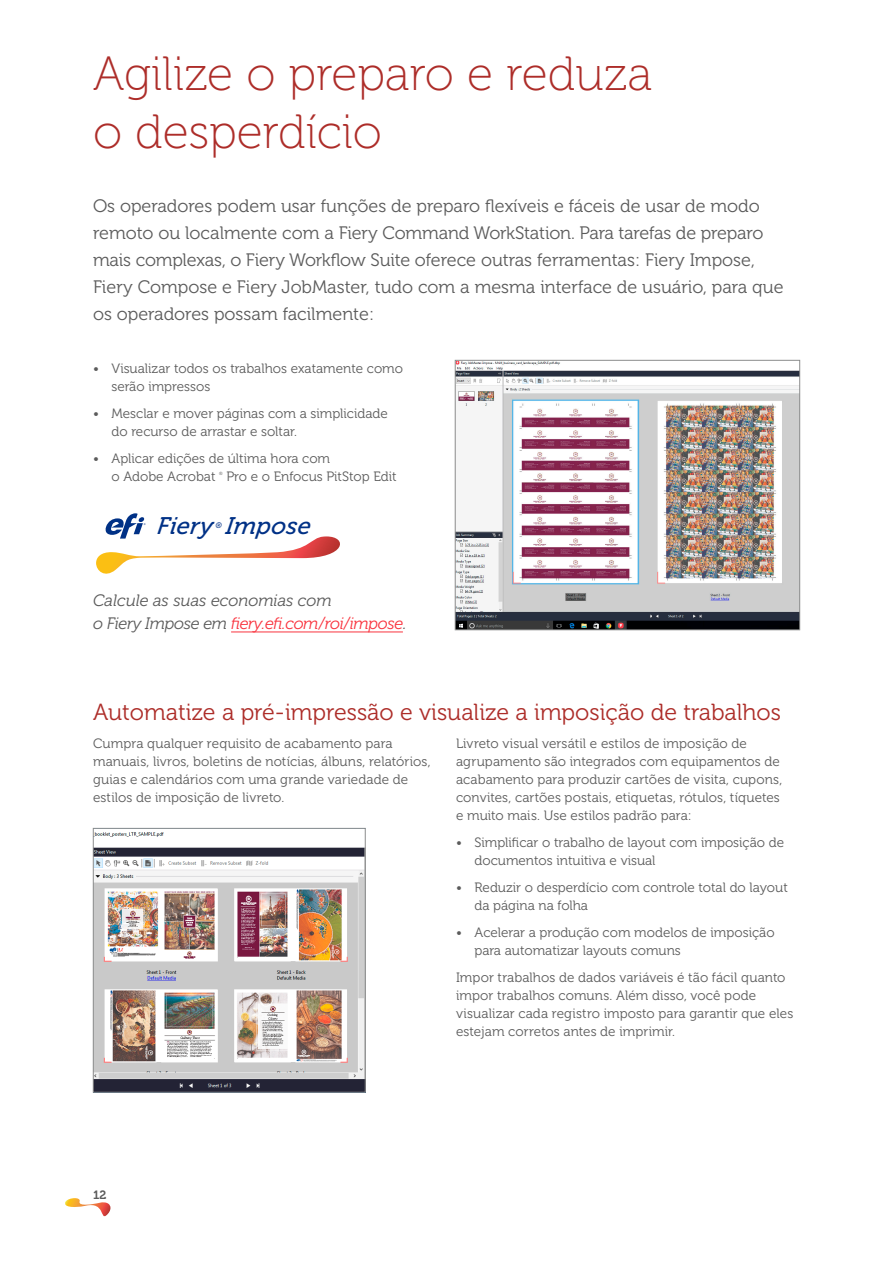
<style>
.page{position:relative;width:893px;height:1263px;background:#fff}
.page>*{position:absolute;margin:0;border:0;box-sizing:border-box;transform-origin:0 0}
.t1{font:48px/57.6px "Museo 100";color:#ad2d29}
.t2{font:italic 24px "Museo 500";color:#003186}
.t3{font:23.25px "Museo 300";color:#ad2d29}
.t4{font:18px/27px "Museo 300";color:#5b5b5b}
.t5{font:italic 16.5px/22.5px "Museo 300";letter-spacing:-.01em;color:#5b5b5b}
.t6{font:13.5px/18px "Museo 300";color:#5b5b5b}
.t7{font:12px "Museo 700";color:#5b5b5b}
.t8{font:italic 7.95px "Museo 500";color:#003186}
.t9{font:4.5px "Museo 300";color:#5b5b5b}
.s1{color:#f9343f}
</style>
<div class="page">
<svg style="left:65px;top:1198px;width:45px;height:19px"></svg>
<img style="left:457px;top:362px;width:341px;height:266px">
<div style="left:455px;top:360px;width:345px;height:270px;border:1px solid #8b8c8c"></div>
<img style="left:95px;top:832px;width:268px;height:258px">
<div style="left:93px;top:828px;width:272px;height:264px;border:1px solid #8b8c8c"></div>
<svg style="left:96px;top:513px;width:244px;height:61px"></svg>
<hr style="left:231px;top:631px;width:172px;height:1px;background:#f9343f">
<h1 class="t1" style="left:93px;top:46px;width:561px">Agilize o preparo e reduza o desperdício</h1>
<p class="t4" style="left:93px;top:192px;width:692px">Os operadores podem usar funções de preparo flexíveis e fáceis de usar de modo remoto ou localmente com a Fiery Command WorkStation. Para tarefas de preparo mais complexas, o Fiery Workflow Suite oferece outras ferramentas: Fiery Impose, Fiery Compose e Fiery JobMaster, tudo com a mesma interface de usuário, para que os operadores possam facilmente:</p>
<p class="t6" style="left:112px;top:360px;width:293px;text-indent:-19px">• Visualizar todos os trabalhos exatamente como serão impressos</p>
<p class="t6" style="left:112px;top:405px;width:278px;text-indent:-19px">• Mesclar e mover páginas com a simplicidade do recurso de arrastar e soltar.</p>
<p class="t6" style="left:112px;top:450px;width:220px;text-indent:-19px">• Aplicar edições de última hora com o Adobe Acrobat</p>
<p class="t9" style="left:219px;top:471px;width:5px">®</p>
<p class="t6" style="left:226px;top:468px;width:172px">Pro e o Enfocus PitStop Edit</p>
<h2 class="t2" style="left:157px;top:513px;width:57px">Fiery</h2>
<p class="t8" style="left:215px;top:520px;width:9px">®</p>
<h2 class="t2" style="left:225px;top:513px;width:90px">Impose</h2>
<p class="t5" style="left:93px;top:590px;width:315px">Calcule as suas economias com<br>o Fiery Impose em <span class="s1">fiery.efi.com/roi/impose</span>.</p>
<h3 class="t3" style="left:93px;top:699px;width:690px">Automatize a pré-impressão e visualize a imposição de trabalhos</h3>
<p class="t6" style="left:93px;top:735px;width:339px">Cumpra qualquer requisito de acabamento para manuais, livros, boletins de notícias, álbuns, relatórios, guias e calendários com uma grande variedade de estilos de imposição de livreto.</p>
<p class="t6" style="left:456px;top:735px;width:328px">Livreto visual versátil e estilos de imposição de agrupamento são integrados com equipamentos de acabamento para produzir cartões de visita, cupons, convites, cartões postais, etiquetas, rótulos, tíquetes e muito mais. Use estilos padrão para:</p>
<p class="t6" style="left:475px;top:834px;width:311px;text-indent:-19px">• Simplificar o trabalho de layout com imposição de documentos intuitiva e visual</p>
<p class="t6" style="left:475px;top:879px;width:315px;text-indent:-19px">• Reduzir o desperdício com controle total do layout da página na folha</p>
<p class="t6" style="left:475px;top:924px;width:302px;text-indent:-19px">• Acelerar a produção com modelos de imposição para automatizar layouts comuns</p>
<p class="t6" style="left:456px;top:969px;width:339px">Impor trabalhos de dados variáveis é tão fácil quanto impor trabalhos comuns. Além disso, você pode visualizar cada registro imposto para garantir que eles estejam corretos antes de imprimir.</p>
<p class="t7" style="left:93px;top:1188px;width:15px">12</p>
</div>
